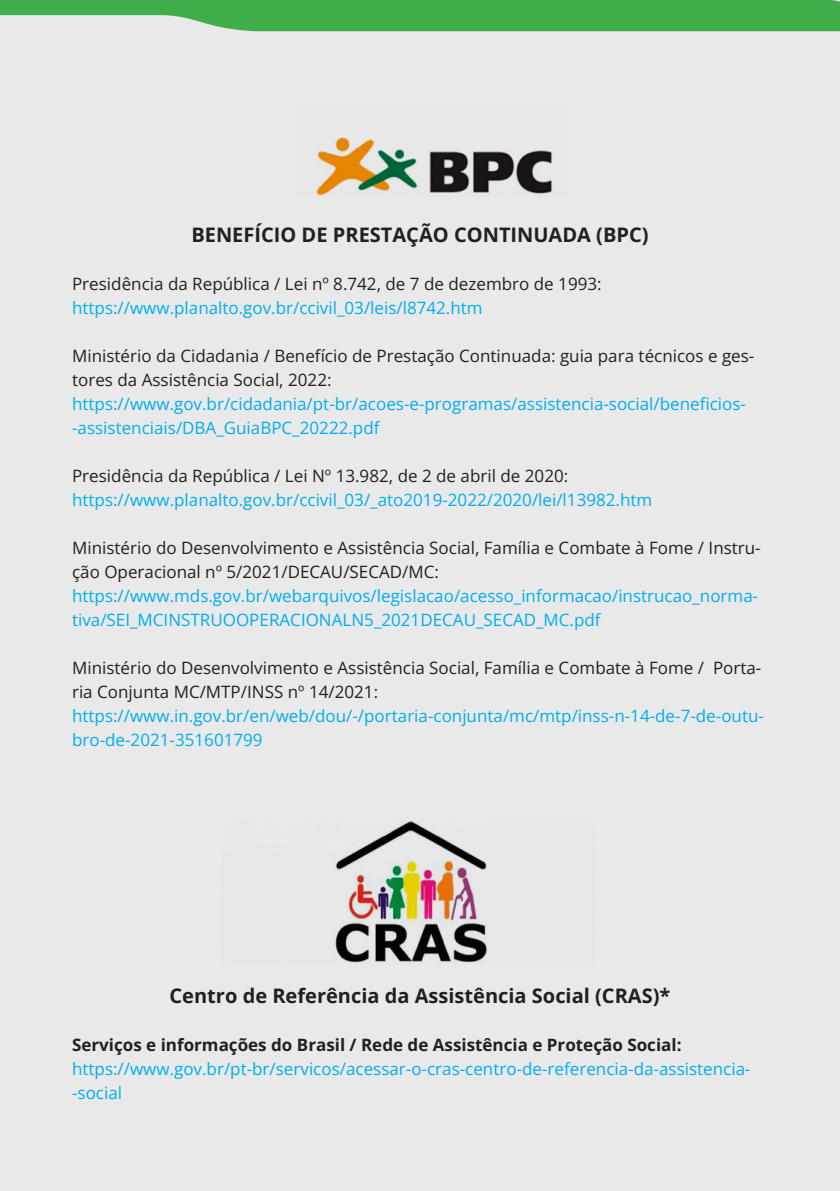
<style>
.page{position:relative;width:840px;height:1191px;background:#fff}
.page>*{position:absolute;margin:0;border:0;box-sizing:border-box;transform-origin:0 0}
.t1{font:700 20px "Open Sans";color:#231f20}
.t2{font:17px/24px "Open Sans";color:#00aeef}
.t3{font:17px/24px "Open Sans";color:#231f20}
.t4{font:700 17px "Open Sans";color:#231f20}
</style>
<div class="page">
<div style="left:0;top:32px;width:839px;height:1159px;background:#e9e9e9"></div>
<img style="left:221px;top:818px;width:373px;height:147px">
<img style="left:295px;top:105px;width:270px;height:93px">
<svg style="left:0;top:0;width:839px;height:32px;background:#58b660"></svg>
<p class="t1" style="left:191px;top:221px;width:458px">BENEFÍCIO DE PRESTAÇÃO CONTINUADA (BPC)</p>
<p class="t3" style="left:72px;top:272px;width:531px">Presidência da República / Lei nº 8.742, de 7 de dezembro de 1993:</p>
<p class="t2" style="left:72px;top:296px;width:412px">https://www.planalto.gov.br/ccivil_03/leis/l8742.htm</p>
<p class="t3" style="left:72px;top:344px;width:683px">Ministério da Cidadania / Benefício de Prestação Continuada: guia para técnicos e ges&shy;tores da Assistência Social, 2022:</p>
<p class="t2" style="left:72px;top:392px;width:674px">https://www.gov.br/cidadania/pt-br/acoes-e-programas/assistencia-social/beneficios--assistenciais/DBA_GuiaBPC_20222.pdf</p>
<p class="t3" style="left:72px;top:464px;width:497px">Presidência da República / Lei Nº 13.982, de 2 de abril de 2020:</p>
<p class="t2" style="left:72px;top:488px;width:581px">https://www.planalto.gov.br/ccivil_03/_ato2019-2022/2020/lei/l13982.htm</p>
<p class="t3" style="left:72px;top:536px;width:689px">Ministério do Desenvolvimento e Assistência Social, Família e Combate à Fome / Instru&shy;ção Operacional nº 5/2021/DECAU/SECAD/MC:</p>
<p class="t2" style="left:72px;top:584px;width:687px">https://www.mds.gov.br/webarquivos/legislacao/acesso_informacao/instrucao_norma&shy;tiva/SEI_MCINSTRUOOPERACIONALN5_2021DECAU_SECAD_MC.pdf</p>
<p class="t3" style="left:72px;top:656px;width:690px">Ministério do Desenvolvimento e Assistência Social, Família e Combate à Fome / Porta&shy;ria Conjunta MC/MTP/INSS nº 14/2021:</p>
<p class="t2" style="left:72px;top:704px;width:692px">https://www.in.gov.br/en/web/dou/-/portaria-conjunta/mc/mtp/inss-n-14-de-7-de-outu&shy;bro-de-2021-351601799</p>
<p class="t1" style="left:169px;top:982px;width:502px">Centro de Referência da Assistência Social (CRAS)*</p>
<p class="t4" style="left:72px;top:1033px;width:610px">Serviços e informações do Brasil / Rede de Assistência e Proteção Social:</p>
<p class="t2" style="left:72px;top:1056px;width:679px">https://www.gov.br/pt-br/servicos/acessar-o-cras-centro-de-referencia-da-assistencia--social</p>
</div>
